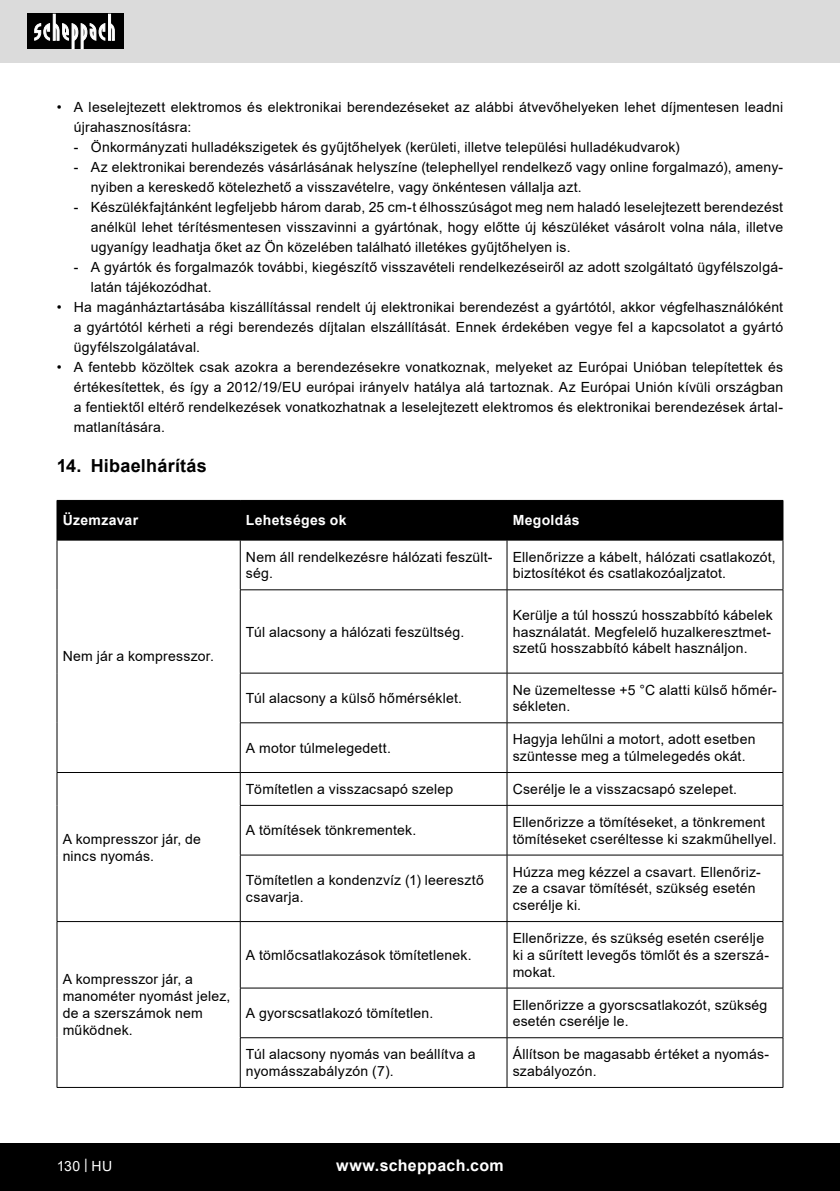
<style>
.page{position:relative;width:840px;height:1191px;background:#fff}
.page>*{position:absolute;margin:0;border:0;box-sizing:border-box;transform-origin:0 0}
.t1{font:700 18px "Arial";letter-spacing:.01em;color:#000}
.t2{font:700 16px "Arial";letter-spacing:.02em;color:#fff}
.Basistext_in_Tabelle{font:14px/16.8px "Arial";letter-spacing:.015em;color:#000}
.t3{font:700 14px "Arial";letter-spacing:.025em;color:#fff}
.t4{font:14px "Arial";color:#fff}
</style>
<div class="page">
<div style="left:0;top:0;width:839px;height:63px;background:#dbdbdb"></div>
<div style="left:0;top:1143px;width:839px;height:48px;background:#000"></div>
<div style="left:27px;top:14px;width:96px;height:35px;background:#000"></div>
<svg style="left:34px;top:14px;width:81px;height:35px"></svg>
<div style="left:58px;top:501px;width:724px;height:39px;background:#000"></div>
<svg style="left:58px;top:541px;width:724px;height:546px"></svg>
<hr style="left:57px;top:500px;width:183px;height:1px;background:#000">
<hr style="left:57px;top:500px;width:1px;height:40px;background:#000">
<hr style="left:240px;top:500px;width:266px;height:1px;background:#000">
<hr style="left:240px;top:500px;width:1px;height:40px;background:#000">
<hr style="left:506px;top:500px;width:276px;height:1px;background:#000">
<hr style="left:506px;top:500px;width:1px;height:40px;background:#000">
<hr style="left:782px;top:500px;width:1px;height:40px;background:#000">
<hr style="left:57px;top:540px;width:183px;height:1px;background:#000">
<hr style="left:57px;top:540px;width:1px;height:50px;background:#000">
<hr style="left:57px;top:590px;width:1px;height:83px;background:#000">
<hr style="left:57px;top:673px;width:1px;height:50px;background:#000">
<hr style="left:57px;top:723px;width:1px;height:49px;background:#000">
<hr style="left:240px;top:540px;width:266px;height:1px;background:#000">
<hr style="left:240px;top:540px;width:1px;height:49px;background:#000">
<hr style="left:506px;top:540px;width:276px;height:1px;background:#000">
<hr style="left:506px;top:540px;width:1px;height:49px;background:#000">
<hr style="left:782px;top:540px;width:1px;height:49px;background:#000">
<hr style="left:240px;top:589px;width:266px;height:1px;background:#000">
<hr style="left:240px;top:590px;width:1px;height:83px;background:#000">
<hr style="left:506px;top:589px;width:276px;height:1px;background:#000">
<hr style="left:506px;top:590px;width:1px;height:83px;background:#000">
<hr style="left:782px;top:590px;width:1px;height:83px;background:#000">
<hr style="left:240px;top:673px;width:266px;height:1px;background:#000">
<hr style="left:240px;top:673px;width:1px;height:49px;background:#000">
<hr style="left:506px;top:673px;width:276px;height:1px;background:#000">
<hr style="left:506px;top:673px;width:1px;height:49px;background:#000">
<hr style="left:782px;top:673px;width:1px;height:49px;background:#000">
<hr style="left:240px;top:722px;width:266px;height:1px;background:#000">
<hr style="left:240px;top:723px;width:1px;height:49px;background:#000">
<hr style="left:506px;top:722px;width:276px;height:1px;background:#000">
<hr style="left:506px;top:723px;width:1px;height:49px;background:#000">
<hr style="left:782px;top:723px;width:1px;height:49px;background:#000">
<hr style="left:57px;top:772px;width:183px;height:1px;background:#000">
<hr style="left:57px;top:772px;width:1px;height:33px;background:#000">
<hr style="left:57px;top:805px;width:1px;height:50px;background:#000">
<hr style="left:57px;top:855px;width:1px;height:66px;background:#000">
<hr style="left:240px;top:772px;width:266px;height:1px;background:#000">
<hr style="left:240px;top:772px;width:1px;height:33px;background:#000">
<hr style="left:506px;top:772px;width:276px;height:1px;background:#000">
<hr style="left:506px;top:772px;width:1px;height:33px;background:#000">
<hr style="left:782px;top:772px;width:1px;height:33px;background:#000">
<hr style="left:240px;top:805px;width:266px;height:1px;background:#000">
<hr style="left:240px;top:805px;width:1px;height:50px;background:#000">
<hr style="left:506px;top:805px;width:276px;height:1px;background:#000">
<hr style="left:506px;top:805px;width:1px;height:50px;background:#000">
<hr style="left:782px;top:805px;width:1px;height:50px;background:#000">
<hr style="left:240px;top:854px;width:266px;height:1px;background:#000">
<hr style="left:240px;top:855px;width:1px;height:66px;background:#000">
<hr style="left:506px;top:854px;width:276px;height:1px;background:#000">
<hr style="left:506px;top:855px;width:1px;height:66px;background:#000">
<hr style="left:782px;top:855px;width:1px;height:66px;background:#000">
<hr style="left:57px;top:921px;width:183px;height:1px;background:#000">
<hr style="left:57px;top:921px;width:1px;height:67px;background:#000">
<hr style="left:57px;top:988px;width:1px;height:49px;background:#000">
<hr style="left:57px;top:1037px;width:1px;height:50px;background:#000">
<hr style="left:57px;top:1087px;width:183px;height:1px;background:#000">
<hr style="left:240px;top:921px;width:266px;height:1px;background:#000">
<hr style="left:240px;top:921px;width:1px;height:66px;background:#000">
<hr style="left:506px;top:921px;width:276px;height:1px;background:#000">
<hr style="left:506px;top:921px;width:1px;height:66px;background:#000">
<hr style="left:782px;top:921px;width:1px;height:66px;background:#000">
<hr style="left:240px;top:987px;width:266px;height:1px;background:#000">
<hr style="left:240px;top:988px;width:1px;height:49px;background:#000">
<hr style="left:506px;top:987px;width:276px;height:1px;background:#000">
<hr style="left:506px;top:988px;width:1px;height:49px;background:#000">
<hr style="left:782px;top:988px;width:1px;height:49px;background:#000">
<hr style="left:240px;top:1037px;width:266px;height:1px;background:#000">
<hr style="left:240px;top:1038px;width:1px;height:49px;background:#000">
<hr style="left:506px;top:1037px;width:276px;height:1px;background:#000">
<hr style="left:506px;top:1038px;width:1px;height:49px;background:#000">
<hr style="left:782px;top:1038px;width:1px;height:49px;background:#000">
<hr style="left:240px;top:1087px;width:266px;height:1px;background:#000">
<hr style="left:506px;top:1087px;width:276px;height:1px;background:#000">
<p class="Basistext_in_Tabelle" style="left:74px;top:97px;width:710px;line-height:20px;text-indent:-17px">• A leselejtezett elektromos és elektronikai berendezéseket az alábbi átvevőhelyeken lehet díjmentesen leadni újrahasznosításra:</p>
<p class="Basistext_in_Tabelle" style="left:74px;top:139px;width:607px">- Önkormányzati hulladékszigetek és gyűjtőhelyek (kerületi, illetve települési hulladékudvarok)</p>
<p class="Basistext_in_Tabelle" style="left:91px;top:157px;width:693px;line-height:20px;text-indent:-17px">- Az elektronikai berendezés vásárlásának helyszíne (telephellyel rendelkező vagy online forgalmazó), amen - nyiben a kereskedő kötelezhető a visszavételre, vagy önkéntesen vállalja azt.</p>
<p class="Basistext_in_Tabelle" style="left:91px;top:197px;width:693px;line-height:20px;text-align:justify;text-indent:-17px">- Készülékfajtánként legfeljebb három darab, 25 cm-t élhosszúságot meg nem haladó leselejtezett berendezést anélkül lehet térítésmentesen visszavinni a gyártónak, hogy előtte új készüléket vásárolt volna nála, illetve ugyanígy leadhatja őket az Ön közelében található illetékes gyűjtőhelyen is.</p>
<p class="Basistext_in_Tabelle" style="left:91px;top:257px;width:693px;line-height:20px;text-indent:-17px">- A gyártók és forgalmazók további, kiegészítő visszavételi rendelkezéseiről az adott szolgáltató ügyfélszolgá&shy;latán tájékozódhat.</p>
<p class="Basistext_in_Tabelle" style="left:74px;top:297px;width:710px;line-height:20px;text-align:justify;text-indent:-17px">• Ha magánháztartásába kiszállítással rendelt új elektronikai berendezést a gyártótól, akkor végfelhasználóként a gyártótól kérheti a régi berendezés díjtalan elszállítását. Ennek érdekében vegye fel a kapcsolatot a gyártó ügyfélszolgálatával.</p>
<p class="Basistext_in_Tabelle" style="left:74px;top:357px;width:710px;line-height:20px;text-align:justify;text-indent:-17px">• A fentebb közöltek csak azokra a berendezésekre vonatkoznak, melyeket az Európai Unióban telepítettek és értékesítettek, és így a 2012/19/EU európai irányelv hatálya alá tartoznak. Az Európai Unión kívüli országban a fentiektől eltérő rendelkezések vonatkozhatnak a leselejtezett elektromos és elektronikai berendezések ártal&shy;matlanítására.</p>
<p class="t1" style="left:57px;top:453px;width:152px">14. Hibaelhárítás</p>
<p class="t3" style="left:63px;top:510px;width:77px">Üzemzavar</p>
<p class="t3" style="left:246px;top:510px;width:102px">Lehetséges ok</p>
<p class="t3" style="left:512px;top:510px;width:68px">Megoldás</p>
<p class="Basistext_in_Tabelle" style="left:63px;top:648px;width:153px">Nem jár a kompresszor.</p>
<p class="Basistext_in_Tabelle" style="left:63px;top:830px;width:140px">A kompresszor jár, de nincs nyomás.</p>
<p class="Basistext_in_Tabelle" style="left:63px;top:971px;width:169px">A kompresszor jár, a manométer nyomást jelez, de a szerszámok nem működnek.</p>
<p class="Basistext_in_Tabelle" style="left:246px;top:548px;width:248px">Nem áll rendelkezésre hálózati feszült&shy;ség.</p>
<p class="Basistext_in_Tabelle" style="left:512px;top:548px;width:264px">Ellenőrizze a kábelt, hálózati csatlakozót, biztosítékot és csatlakozóaljzatot.</p>
<p class="Basistext_in_Tabelle" style="left:246px;top:623px;width:220px">Túl alacsony a hálózati feszültség.</p>
<p class="Basistext_in_Tabelle" style="left:512px;top:606px;width:261px">Kerülje a túl hosszú hosszabbító kábelek használatát. Megfelelő huzalkeresztmet&shy;szetű hosszabbító kábelt használjon.</p>
<p class="Basistext_in_Tabelle" style="left:246px;top:689px;width:217px">Túl alacsony a külső hőmérséklet.</p>
<p class="Basistext_in_Tabelle" style="left:512px;top:681px;width:265px">Ne üzemeltesse +5 °C alatti külső hőmér&shy;sékleten.</p>
<p class="Basistext_in_Tabelle" style="left:246px;top:739px;width:146px">A motor túlmelegedett.</p>
<p class="Basistext_in_Tabelle" style="left:512px;top:731px;width:244px">Hagyja lehűlni a motort, adott esetben szüntesse meg a túlmelegedés okát.</p>
<p class="Basistext_in_Tabelle" style="left:246px;top:780px;width:209px">Tömítetlen a visszacsapó szelep</p>
<p class="Basistext_in_Tabelle" style="left:512px;top:780px;width:226px">Cserélje le a visszacsapó szelepet.</p>
<p class="Basistext_in_Tabelle" style="left:246px;top:822px;width:172px">A tömítések tönkrementek.</p>
<p class="Basistext_in_Tabelle" style="left:512px;top:813px;width:265px">Ellenőrizze a tömítéseket, a tönkrement tömítéseket cseréltesse ki szakműhellyel.</p>
<p class="Basistext_in_Tabelle" style="left:246px;top:871px;width:239px">Tömítetlen a kondenzvíz (1) leeresztő csavarja.</p>
<p class="Basistext_in_Tabelle" style="left:512px;top:863px;width:249px">Húzza meg kézzel a csavart. Ellenőriz&shy;ze a csavar tömítését, szükség esetén cserélje ki.</p>
<p class="Basistext_in_Tabelle" style="left:246px;top:946px;width:227px">A tömlőcsatlakozások tömítetlenek.</p>
<p class="Basistext_in_Tabelle" style="left:512px;top:929px;width:258px">Ellenőrizze, és szükség esetén cserélje ki a sűrített levegős tömlőt és a szerszá&shy;mokat.</p>
<p class="Basistext_in_Tabelle" style="left:246px;top:1004px;width:189px">A gyorscsatlakozó tömítetlen.</p>
<p class="Basistext_in_Tabelle" style="left:512px;top:996px;width:256px">Ellenőrizze a gyorscsatlakozót, szükség esetén cserélje le.</p>
<p class="Basistext_in_Tabelle" style="left:246px;top:1045px;width:231px">Túl alacsony nyomás van beállítva a nyomásszabályzón (7).</p>
<p class="Basistext_in_Tabelle" style="left:512px;top:1045px;width:258px">Állítson be magasabb értéket a nyomás&shy;szabályozón.</p>
<p class="t4" style="left:57px;top:1156px;width:57px">130 | HU</p>
<p class="t2" style="left:336px;top:1154px;width:169px">www.scheppach.com</p>
</div>
